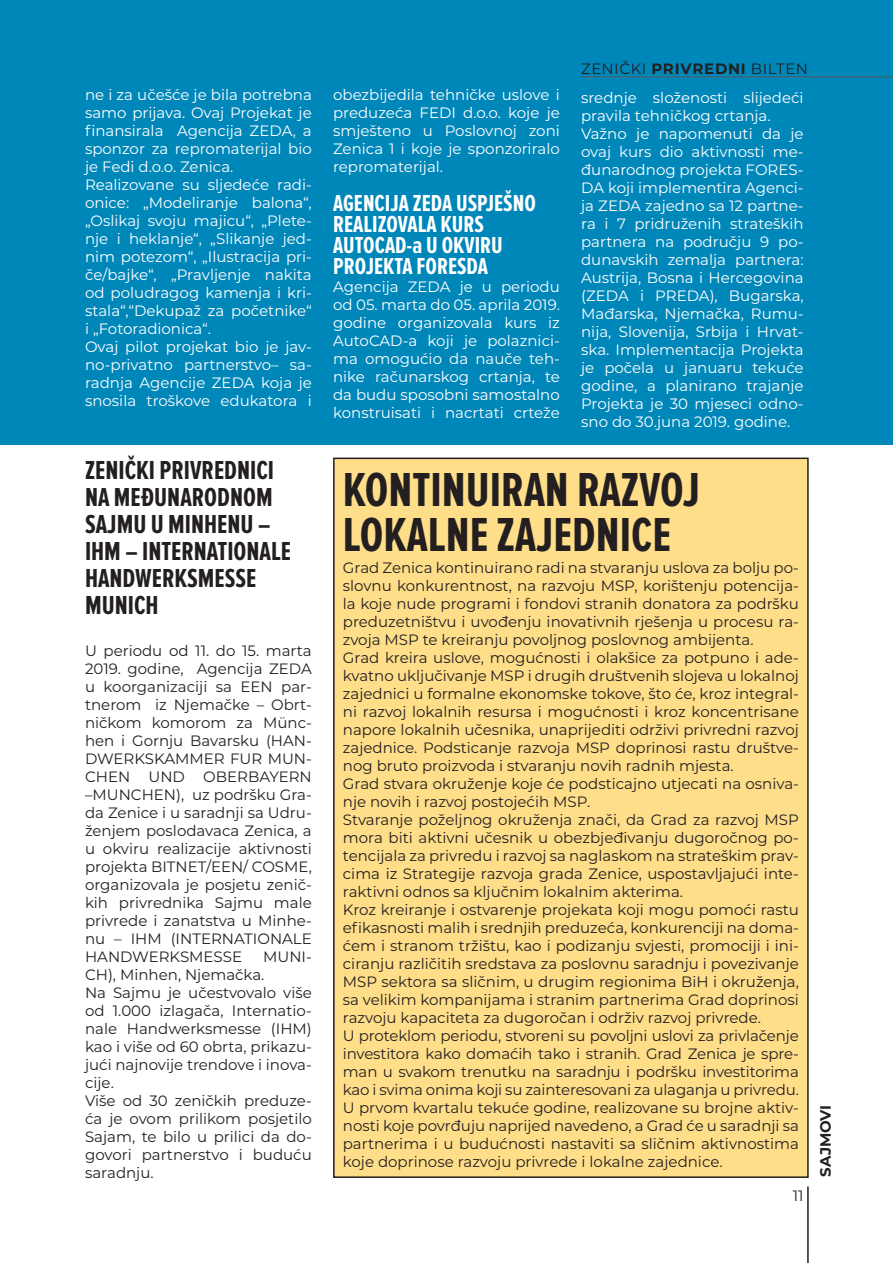
<style>
.page{position:relative;width:893px;height:1263px;background:#fff}
.page>*{position:absolute;margin:0;border:0;box-sizing:border-box;transform-origin:0 0}
.t1{font:700 49.5px/45px "Proxima Nova Ex Cn";color:#231f20}
.t2{font:700 27px/27px "Proxima Nova Ex Cn";color:#231f20}
.t3{font:700 24px/21px "Proxima Nova Ex Cn";color:#fff}
.t4{font:15px/18px "Montserrat";color:#231f20}
.t5{font:15px/18px "Montserrat";color:#fff}
.t6{font:15px "Montserrat";letter-spacing:.03em;color:#231f20}
.t7{font:700 15px "Montserrat";color:#231f20}
.s1{font-weight:700}
</style>
<div class="page">
<div style="left:334px;top:458px;width:474px;height:719px;background:#ffde8a"></div>
<div style="left:333px;top:458px;width:476px;height:720px;border:2px solid #231f20"></div>
<div style="left:0;top:0;width:893px;height:445px;background:#0087ba"></div>
<hr style="left:807px;top:1186px;width:2px;height:77px;background:#231f20">
<hr style="left:581px;top:77px;width:312px;height:1px;background:#57585a">
<p class="t5" style="left:85px;top:85px;width:228px">ne i za učešće je bila potrebna samo prijava. Ovaj Projekat je finansirala Agencija ZEDA, a sponzor za repromaterijal bio je Fedi d.o.o. Zenica.<br>Realizovane su sljedeće radi&shy;onice: „Modeliranje balona“, „Oslikaj svoju majicu“, „Plete&shy;nje i heklanje“, „Slikanje jed&shy;nim potezom“, „Ilustracija pri&shy;če/bajke“, „Pravljenje nakita od poludragog kamenja i kri&shy;stala“,“Dekupaž za početnike“ i „Fotoradionica“.<br>Ovaj pilot projekat bio je jav&shy;no-privatno partnerstvo– sa&shy;radnja Agencije ZEDA koja je snosila troškove edukatora i</p>
<p class="t5" style="left:333px;top:85px;width:228px;text-align:justify">obezbijedila tehničke uslove i preduzeća FEDI d.o.o. koje je smješteno u Poslovnoj zoni Zenica 1 i koje je sponzoriralo repromaterijal.</p>
<h3 class="t3" style="left:333px;top:193px;width:204px">AGENCIJA ZEDA USPJEŠNO<br>REALIZOVALA KURS<br>AUTOCAD-a U OKVIRU<br>PROJEKTA FORESDA</h3>
<p class="t5" style="left:333px;top:277px;width:228px;text-align:justify">Agencija ZEDA je u periodu od 05. marta do 05. aprila 2019. godine organizovala kurs iz AutoCAD-a koji je polaznici&shy;ma omogućio da nauče teh&shy;nike računarskog crtanja, te da budu sposobni samostalno konstruisati i nacrtati crteže</p>
<p class="t6" style="left:581px;top:59px;width:228px">ZENIČKI <span class="s1">PRIVREDNI</span> BILTEN</p>
<p class="t5" style="left:581px;top:88px;width:224px">srednje složenosti slijedeći pravila tehničkog crtanja.<br>Važno je napomenuti da je ovaj kurs dio aktivnosti me&shy;đunarodnog projekta FORES-<br>DA koji implementira Agenci&shy;ja ZEDA zajedno sa 12 partne&shy;ra i 7 pridruženih strateških partnera na području 9 po&shy;dunavskih zemalja partnera:<br>Austrija, Bosna i Hercegovina (ZEDA i PREDA), Bugarska,<br>Mađarska, Njemačka, Rumu&shy;nija, Slovenija, Srbija i Hrvat&shy;ska. Implementacija Projekta je počela u januaru tekuće godine, a planirano trajanje<br>Projekta je 30 mjeseci odno&shy;sno do 30.juna 2019. godine.</p>
<h2 class="t2" style="left:85px;top:457px;width:208px">ZENIČKI PRIVREDNICI<br>NA MEĐUNARODNOM<br>SAJMU U MINHENU –<br>IHM – INTERNATIONALE<br>HANDWERKSMESSE<br>MUNICH</h2>
<p class="t4" style="left:85px;top:641px;width:228px;text-align:justify">U periodu od 11. do 15. marta 2019. godine, Agencija ZEDA u koorganizaciji sa EEN par&shy;tnerom iz Njemačke – Obrt&shy;ničkom komorom za Münc&shy;hen i Gornju Bavarsku (HAN-DWERKSKAMMER FUR MUN-CHEN UND OBERBAYERN –MUNCHEN), uz podršku Gra&shy;da Zenice i u saradnji sa Udru&shy;ženjem poslodavaca Zenica, a u okviru realizacije aktivnosti projekta BITNET/EEN/ COSME, organizovala je posjetu zenič&shy;kih privrednika Sajmu male privrede i zanatstva u Minhe&shy;nu – IHM (INTERNATIONALE HANDWERKSMESSE</p>
<p class="t4" style="left:85px;top:947px;width:228px;text-indent:178px">MUNI-<br>CH), Minhen, Njemačka.<br>Na Sajmu je učestvovalo više od 1.000 izlagača, Internatio&shy;nale Handwerksmesse (IHM) kao i više od 60 obrta, prikazu&shy;jući najnovije trendove i inova&shy;cije.<br>Više od 30 zeničkih preduze&shy;ća je ovom prilikom posjetilo<br>Sajam, te bilo u prilici da do&shy;govori partnerstvo i buduću saradnju.</p>
<h1 class="t1" style="left:343px;top:468px;width:359px">KONTINUIRAN RAZVOJ<br>LOKALNE ZAJEDNICE</h1>
<p class="t4" style="left:343px;top:558px;width:458px">Grad Zenica kontinuirano radi na stvaranju uslova za bolju po&shy;slovnu konkurentnost, na razvoju MSP, korištenju potencija&shy;la koje nude programi i fondovi stranih donatora za podršku preduzetništvu i uvođenju inovativnih rješenja u procesu ra&shy;zvoja MSP te kreiranju povoljnog poslovnog ambijenta.<br>Grad kreira uslove, mogućnosti i olakšice za potpuno i ade&shy;kvatno uključivanje MSP i drugih društvenih slojeva u lokalnoj zajednici u formalne ekonomske tokove, što će, kroz integral&shy;ni razvoj lokalnih resursa i mogućnosti i kroz koncentrisane napore lokalnih učesnika, unaprijediti održivi privredni razvoj zajednice. Podsticanje razvoja MSP doprinosi rastu društve&shy;nog bruto proizvoda i stvaranju novih radnih mjesta.<br>Grad stvara okruženje koje će podsticajno utjecati na osniva&shy;nje novih i razvoj postojećih MSP.<br>Stvaranje poželjnog okruženja znači, da Grad za razvoj MSP mora biti aktivni učesnik u obezbjeđivanju dugoročnog po&shy;tencijala za privredu i razvoj sa naglaskom na strateškim prav&shy;cima iz Strategije razvoja grada Zenice, uspostavljajući inte&shy;raktivni odnos sa ključnim lokalnim akterima.<br>Kroz kreiranje i ostvarenje projekata koji mogu pomoći rastu efikasnosti malih i srednjih preduzeća, konkurenciji na doma&shy;ćem i stranom tržištu, kao i podizanju svjesti, promociji i ini&shy;ciranju različitih sredstava za poslovnu saradnju i povezivanje MSP sektora sa sličnim, u drugim regionima BiH i okruženja, sa velikim kompanijama i stranim partnerima Grad doprinosi razvoju kapaciteta za dugoročan i održiv razvoj privrede.<br>U proteklom periodu, stvoreni su povoljni uslovi za privlačenje investitora kako domaćih tako i stranih. Grad Zenica je spre&shy;man u svakom trenutku na saradnju i podršku investitorima kao i svima onima koji su zainteresovani za ulaganja u privredu.<br>U prvom kvartalu tekuće godine, realizovane su brojne aktiv&shy;nosti koje povrđuju naprijed navedeno, a Grad će u saradnji sa partnerima i u budućnosti nastaviti sa sličnim aktivnostima koje doprinose razvoju privrede i lokalne zajednice.</p>
<p class="t4" style="left:793px;top:1186px;width:12px">11</p>
<p class="t7" style="left:815px;top:1177px;width:73px;rotate:-90deg">SAJMOVI</p>
</div>
